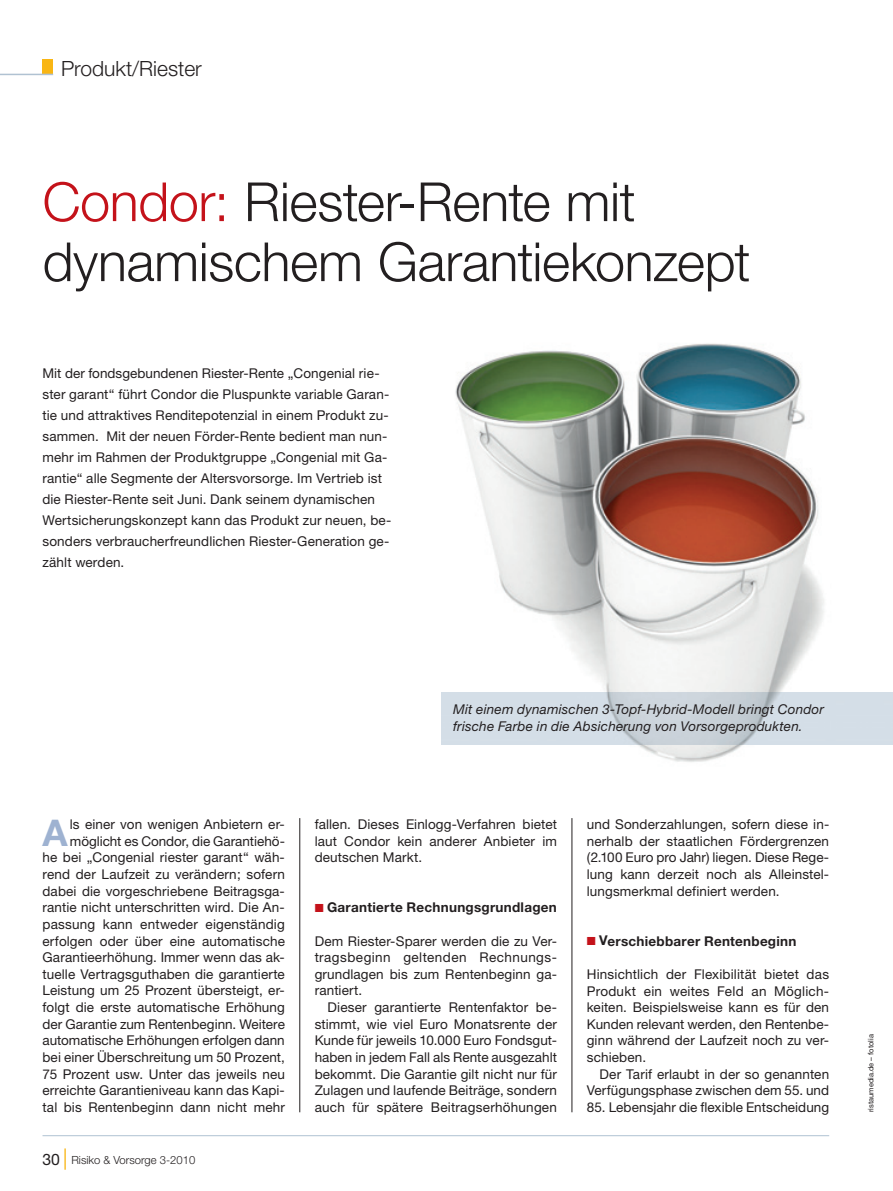
<style>
.page{position:relative;width:893px;height:1191px;background:#fff}
.page>*{position:absolute;margin:0;border:0;box-sizing:border-box;transform-origin:0 0}
.t1{font:300 54px/60px "Helvetica Neue";letter-spacing:-.01em;color:#231f20}
.t2{font:700 36.75px "Helvetica Neue";color:#9eb2d1}
.t3{font:300 21px "Helvetica Neue";color:#231f20}
.t4{font:13.5px/16.6px "Helvetica Neue";letter-spacing:.01em;color:#231f20;text-align:justify}
.t5{font:italic 13.5px/16.6px "Helvetica Neue";letter-spacing:.015em;color:#231f20}
.t6{font:700 13.5px "Helvetica Neue";letter-spacing:.02em;color:#231f20}
.t7{font:300 11.25px "Helvetica Neue";color:#231f20}
.t8{font:7.5px "Helvetica Neue";color:#231f20}
.s1{color:#c4121a}
.s2{font-weight:400;font-size:15.75px}
.s3{font-family:"BB Sonderzeichen";font-weight:400;color:#c4121a}
</style>
<div class="page">
<hr style="left:43px;top:1135px;width:786px;height:1px;background:#b0c2d2">
<hr style="left:64px;top:1148px;width:2px;height:21px;background:#f9b614">
<img style="left:441px;top:343px;width:383px;height:419px">
<img style="left:442px;top:692px;width:451px;height:53px">
<div style="left:43px;top:60px;width:10px;height:14px;background:#f9b614"></div>
<hr style="left:0;top:74px;width:53px;height:1px;background:#b0c2d2">
<hr style="left:299px;top:818px;width:1px;height:294px;background:#231f20">
<hr style="left:572px;top:818px;width:1px;height:294px;background:#231f20">
<h3 class="t3" style="left:61px;top:61px;width:142px">Produkt/Riester</h3>
<h1 class="t1" style="left:43px;top:177px;width:709px"><span class="s1">Condor:</span> Riester-Rente mit dynamischem Garantiekonzept</h1>
<p class="t4" style="left:43px;top:364px;width:350px;line-height:21px;text-align:left">Mit der fondsgebundenen Riester-Rente „Congenial rie&shy;ster garant“ führt Condor die Pluspunkte variable Garan&shy;tie und attraktives Renditepotenzial in einem Produkt zu&shy;sammen. Mit der neuen Förder-Rente bedient man nun&shy;mehr im Rahmen der Produkt gruppe „Congenial mit Ga&shy;rantie“ alle Segmente der Altersvorsorge. Im Vertrieb ist die Riester-Rente seit Juni. Dank seinem dynamischen Wert sicherungskonzept kann das Produkt zur neuen, be&shy;sonders verbraucherfreundlichen Riester-Generation ge&shy;zählt werden.</p>
<p class="t5" style="left:453px;top:702px;width:372px">Mit einem dynamischen 3-Topf-Hybrid-Modell bringt Condor frische Farbe in die Absicherung von Vorsorgeprodukten.</p>
<h2 class="t2" style="left:43px;top:819px;width:27px">A</h2>
<p class="t4" style="left:43px;top:817px;width:244px;text-align:right">ls einer von wenigen Anbietern er&shy;möglicht es Condor, die Garantiehö-<br>he bei „Congenial riester garant“ wäh&shy;rend der Laufzeit zu verändern; sofern dabei die vorgeschriebene Beitragsga&shy;rantie nicht unterschritten wird. Die An&shy;passung kann entweder eigenständig erfolgen oder über eine automatische Garantieerhöhung. Immer wenn das ak&shy;tuelle Vertragsguthaben die garantierte Leistung um 25 Prozent übersteigt, er&shy;folgt die erste automatische Erhöhung der Garantie zum Rentenbeginn. Weitere automatische Erhöhungen erfolgen dann bei einer Überschreitung um 50 Prozent, 75 Prozent usw. Unter das jeweils neu erreichte Garantieniveau kann das Kapi&shy;tal bis Rentenbeginn dann nicht mehr</p>
<p class="t7" style="left:43px;top:1155px;width:154px"><span class="s2">30</span> Risiko &amp; Vorsorge 3-2010</p>
<p class="t4" style="left:315px;top:817px;width:244px">fallen. Dieses Einlogg-Verfahren bietet laut Condor kein anderer Anbieter im deutschen Markt.</p>
<p class="t6" style="left:315px;top:902px;width:244px"><span class="s3">K</span> Garantierte Rechnungsgrundlagen</p>
<p class="t4" style="left:315px;top:933px;width:244px">Dem Riester-Sparer werden die zu Ver&shy;tragsbeginn geltenden Rechnungs&shy;grundlagen bis zum Rentenbeginn ga&shy;rantiert.</p>
<p class="t4" style="left:315px;top:1000px;width:244px;text-indent:13px">Dieser garantierte Rentenfaktor be&shy;stimmt, wie viel Euro Monatsrente der Kunde für jeweils 10.000 Euro Fondsgut&shy;haben in jedem Fall als Rente ausgezahlt bekommt. Die Garantie gilt nicht nur für Zulagen und laufende Beiträge, sondern auch für spätere Beitragserhöhungen</p>
<p class="t4" style="left:587px;top:817px;width:244px">und Sonderzahlungen, sofern diese in&shy;nerhalb der staatlichen Fördergrenzen (2.100 Euro pro Jahr) liegen. Diese Rege&shy;lung kann derzeit noch als Alleinstel&shy;lungsmerkmal definiert werden.</p>
<p class="t6" style="left:587px;top:936px;width:211px"><span class="s3">K</span> Verschiebbarer Rentenbeginn</p>
<p class="t4" style="left:587px;top:967px;width:244px">Hinsichtlich der Flexibilität bietet das Produkt ein weites Feld an Möglich&shy;keiten. Beispielsweise kann es für den Kunden relevant werden, den Rentenbe&shy;ginn während der Laufzeit noch zu ver&shy;schieben.</p>
<p class="t4" style="left:587px;top:1067px;width:244px;text-align:right">Der Tarif erlaubt in der so genannten<br>Verfügungsphase zwischen dem 55. und</p>
<p class="t4" style="left:587px;top:1100px;width:244px">85. Lebensjahr die flexible Entscheidung</p>
<p class="t8" style="left:868px;top:1112px;width:80px;rotate:-90deg">ristaumedia.de – fotolia</p>
</div>
